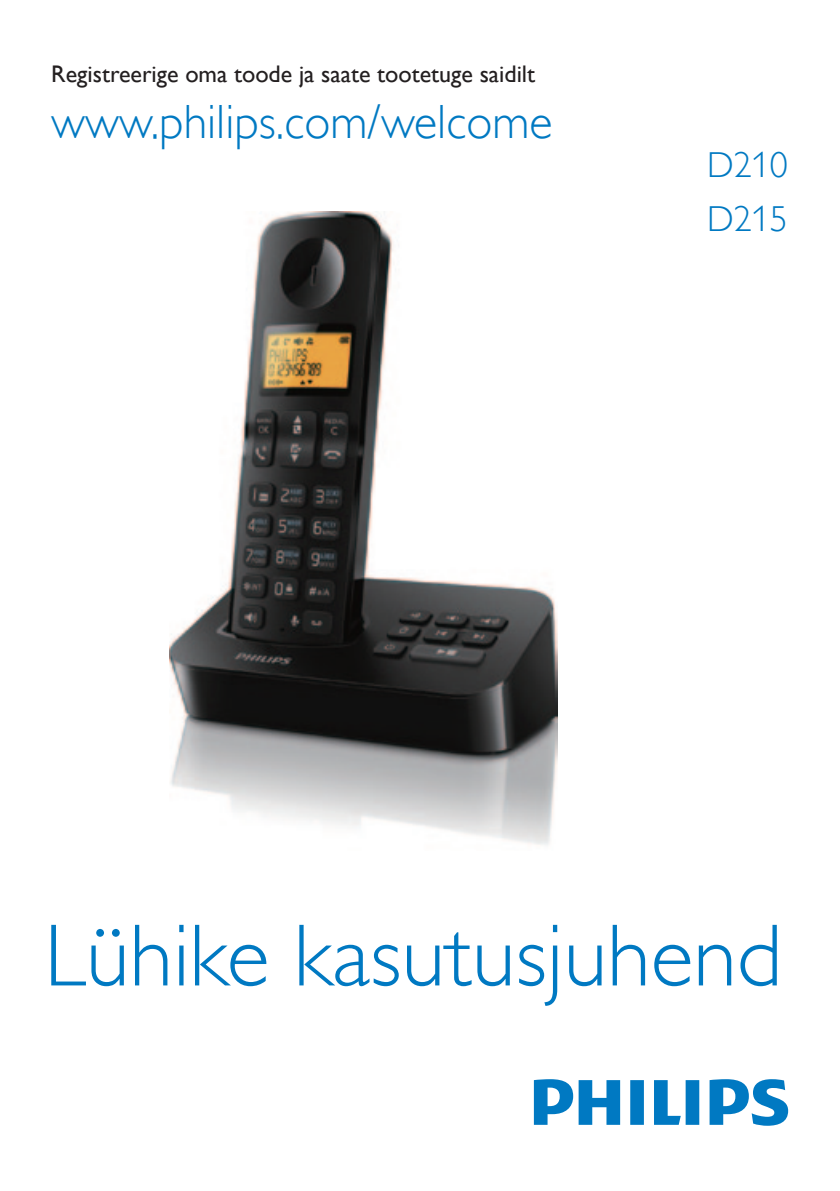
<style>
.page{position:relative;width:840px;height:1191px;background:#fff}
.page>*{position:absolute;margin:0;border:0;box-sizing:border-box;transform-origin:0 0}
.t1{font:88.8px "Gill Sans Alt One WGL Light";color:#0079c2}
.t2{font:48px "Gill Sans Alt One WGL Light";color:#0079c2}
.t3{font:36px/54px "Gill Sans Alt One WGL Light";color:#0079c2}
.t4{font:24px "Gill Sans Alt One WGL";color:#231f20}
</style>
<div class="page">
<img style="left:169px;top:211px;width:388px;height:634px">
<svg style="left:533px;top:1079px;width:254px;height:46px"></svg>
<p class="t4" style="left:51px;top:57px;width:485px">Registreerige oma toode ja saate tootetuge saidilt</p>
<h2 class="t2" style="left:51px;top:90px;width:502px">www.philips.com/welcome</h2>
<h3 class="t3" style="left:706px;top:138px;width:82px">D210<br>D215</h3>
<h1 class="t1" style="left:44px;top:897px;width:739px">Lühike kasutusjuhend</h1>
</div>
